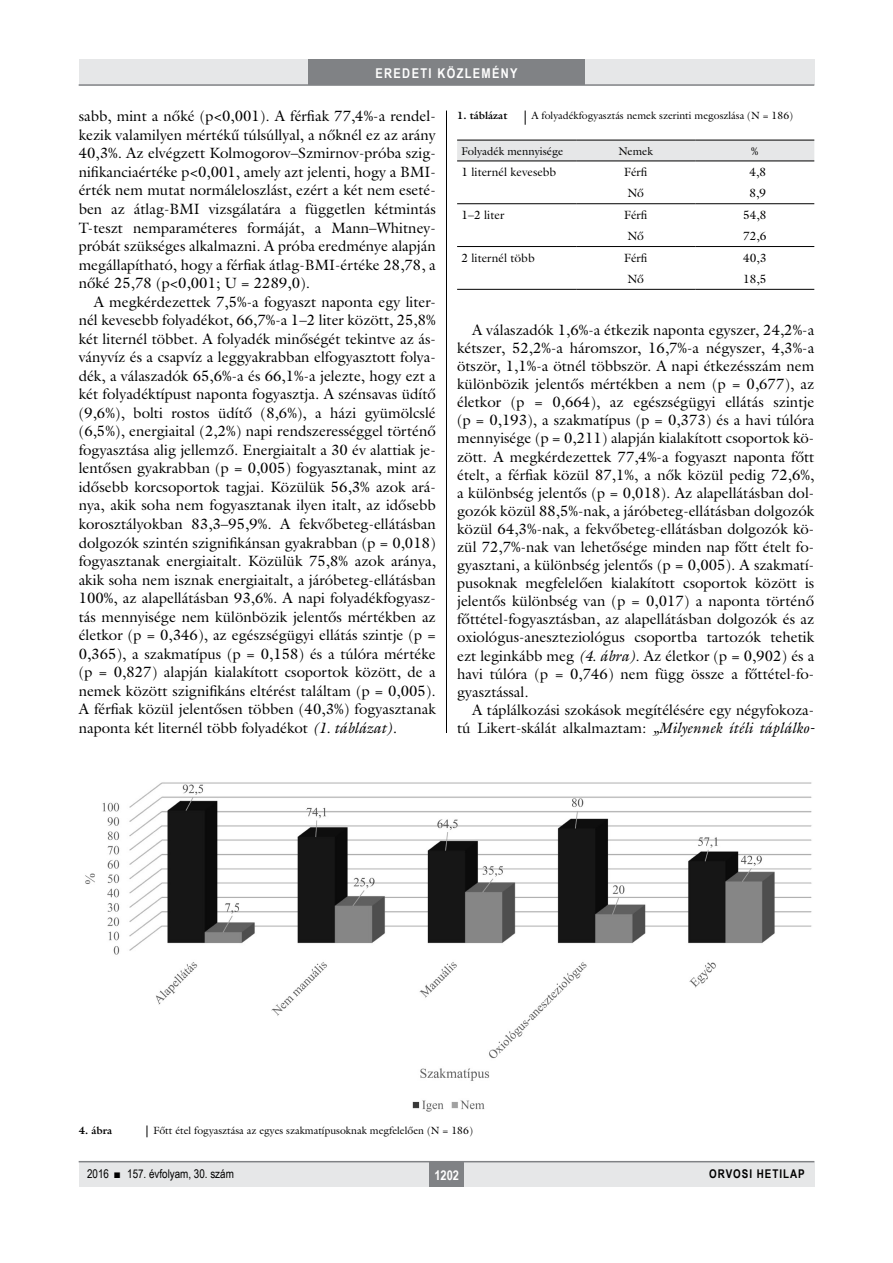
<style>
.page{position:relative;width:893px;height:1263px;background:#fff}
.page>*{position:absolute;margin:0;border:0;box-sizing:border-box;transform-origin:0 0}
.Body_Text{font:15px/18.6px "Galliard Reg";color:#000;text-align:justify}
.Body_tompa{font:15px/18.6px "Galliard Reg";color:#000;text-align:justify}
.t1{font:700 13.5px "Arial Narrow";letter-spacing:.1em;color:#fff}
.tabla{font:12px "Galliard Reg";color:#000}
.t2{font:12px "Arial Narrow";color:#000}
.t3{font:700 12px "Arial Narrow";letter-spacing:.08em;color:#000}
.tablafej{font:11.25px "Galliard Reg";color:#000}
.kepalairas2{font:10.5px "Galliard Reg";color:#000}
.kepalairas1{font:700 10.5px "Galliard Reg";color:#000}
.s1{font-style:italic}
</style>
<div class="page">
<div style="left:79px;top:1161px;width:735px;height:25px;background:#e6e7e8"></div>
<hr style="left:79px;top:1161px;width:735px;height:1px;background:#808285">
<div style="left:430px;top:1161px;width:34px;height:25px;background:#808285"></div>
<div style="left:79px;top:60px;width:735px;height:25px;background:#e6e7e8"></div>
<div style="left:308px;top:60px;width:277px;height:25px;background:#808285"></div>
<hr style="left:79px;top:84px;width:735px;height:2px;background:#808285">
<hr style="left:446px;top:111px;width:1px;height:1026px;background:#000">
<div style="left:78px;top:733px;width:736px;height:392px;background:#fff"></div>
<img style="left:85px;top:782px;width:727px;height:330px">
<svg style="left:525px;top:111px;width:1px;height:14px"></svg>
<div style="left:457px;top:141px;width:357px;height:20px;background:#e6e7e8"></div>
<hr style="left:457px;top:203px;width:119px;height:1px;background:#000">
<hr style="left:457px;top:246px;width:119px;height:1px;background:#000">
<hr style="left:576px;top:140px;width:119px;height:1px;background:#000">
<hr style="left:695px;top:140px;width:119px;height:1px;background:#000">
<hr style="left:576px;top:161px;width:119px;height:1px;background:#000">
<hr style="left:695px;top:161px;width:119px;height:1px;background:#000">
<hr style="left:457px;top:289px;width:119px;height:1px;background:#000">
<hr style="left:576px;top:203px;width:119px;height:1px;background:#000">
<hr style="left:695px;top:203px;width:119px;height:1px;background:#000">
<hr style="left:576px;top:246px;width:119px;height:1px;background:#000">
<hr style="left:695px;top:246px;width:119px;height:1px;background:#000">
<hr style="left:576px;top:289px;width:119px;height:1px;background:#000">
<hr style="left:695px;top:289px;width:119px;height:1px;background:#000">
<hr style="left:457px;top:140px;width:119px;height:1px;background:#000">
<hr style="left:457px;top:161px;width:119px;height:1px;background:#000">
<div style="left:79px;top:1125px;width:736px;height:12px;background:#fff"></div>
<svg style="left:147px;top:1125px;width:1px;height:12px"></svg>
<p class="t1" style="left:375px;top:63px;width:144px">EREDETI KÖZLEMÉNY</p>
<p class="Body_tompa" style="left:79px;top:107px;width:359px">sabb, mint a nőké (p&lt;0,001). A férfiak 77,4%-a rendel&shy;kezik valamilyen mértékű túlsúllyal, a nőknél ez az arány 40,3%. Az elvégzett Kolmogorov–Szmirnov-próba szig&shy;nifikanciaértéke p&lt;0,001, amely azt jelenti, hogy a BMI&shy;érték nem mutat normáleloszlást, ezért a két nem eseté&shy;ben az átlag-BMI vizsgálatára a független kétmintás T-teszt nemparaméteres formáját, a Mann–Whitney&shy;próbát szükséges alkalmazni. A próba eredménye alapján megállapítható, hogy a férfiak átlag-BMI-értéke 28,78, a nőké 25,78 (p&lt;0,001; U = 2289,0).</p>
<p class="Body_Text" style="left:79px;top:292px;width:359px;text-indent:15px">A megkérdezettek 7,5%-a fogyaszt naponta egy liter&shy;nél kevesebb folyadékot, 66,7%-a 1–2 liter között, 25,8% két liternél többet. A folyadék minőségét tekintve az ás&shy;ványvíz és a csapvíz a leggyakrabban elfogyasztott folya&shy;dék, a válaszadók 65,6%-a és 66,1%-a jelezte, hogy ezt a két folyadéktípust naponta fogyasztja. A szénsavas üdítő (9,6%), bolti rostos üdítő (8,6%), a házi gyümölcslé (6,5%), energiaital (2,2%) napi rendszerességgel történő fogyasztása alig jellemző. Energiaitalt a 30 év alattiak je&shy;lentősen gyakrabban (p = 0,005) fogyasztanak, mint az idősebb korcsoportok tagjai. Közülük 56,3% azok ará&shy;nya, akik soha nem fogyasztanak ilyen italt, az idősebb korosztályokban 83,3–95,9%. A fekvőbeteg-ellátásban dolgozók szintén szignifikánsan gyakrabban (p = 0,018) fogyasztanak energiaitalt. Közülük 75,8% azok aránya, akik soha nem isznak energiaitalt, a járóbeteg-ellátásban 100%, az alapellátásban 93,6%. A napi folyadékfogyasz&shy;tás mennyisége nem különbözik jelentős mértékben az életkor (p = 0,346), az egészségügyi ellátás szintje (p = 0,365), a szakmatípus (p = 0,158) és a túlóra mértéke (p = 0,827) alapján kialakított csoportok között, de a nemek között szignifikáns eltérést találtam (p = 0,005).<br>A férfiak közül jelentősen többen (40,3%) fogyasztanak naponta két liternél több folyadékot <span class="s1">(1. táblázat).</span></p>
<p class="kepalairas1" style="left:457px;top:109px;width:52px">1. táblázat</p>
<p class="kepalairas2" style="left:531px;top:109px;width:263px">A folyadékfogyasztás nemek szerinti megoszlása (N = 186)</p>
<p class="tablafej" style="left:461px;top:144px;width:103px">Folyadék mennyisége</p>
<p class="tablafej" style="left:618px;top:144px;width:36px">Nemek</p>
<p class="tablafej" style="left:751px;top:144px;width:9px">%</p>
<p class="tabla" style="left:461px;top:164px;width:96px">1 liternél kevesebb</p>
<p class="tabla" style="left:624px;top:164px;width:25px">Férfi</p>
<p class="tabla" style="left:749px;top:164px;width:18px">4,8</p>
<p class="tabla" style="left:627px;top:186px;width:18px">Nő</p>
<p class="tabla" style="left:749px;top:186px;width:18px">8,9</p>
<p class="tabla" style="left:461px;top:207px;width:44px">1–2 liter</p>
<p class="tabla" style="left:624px;top:207px;width:25px">Férfi</p>
<p class="tabla" style="left:743px;top:207px;width:25px">54,8</p>
<p class="tabla" style="left:627px;top:229px;width:18px">Nő</p>
<p class="tabla" style="left:743px;top:229px;width:25px">72,6</p>
<p class="tabla" style="left:461px;top:250px;width:75px">2 liternél több</p>
<p class="tabla" style="left:624px;top:250px;width:25px">Férfi</p>
<p class="tabla" style="left:743px;top:250px;width:25px">40,3</p>
<p class="tabla" style="left:627px;top:271px;width:18px">Nő</p>
<p class="tabla" style="left:743px;top:271px;width:25px">18,5</p>
<p class="Body_Text" style="left:457px;top:321px;width:359px;line-height:18.1px;text-indent:15px">A válaszadók 1,6%-a étkezik naponta egyszer, 24,2%-a kétszer, 52,2%-a háromszor, 16,7%-a négyszer, 4,3%-a ötször, 1,1%-a ötnél többször. A napi étkezésszám nem különbözik jelentős mértékben a nem (p = 0,677), az életkor (p = 0,664), az egészségügyi ellátás szintje (p = 0,193), a szakmatípus (p = 0,373) és a havi túlóra mennyisége (p = 0,211) alapján kialakított csoportok kö&shy;zött. A megkérdezettek 77,4%-a fogyaszt naponta főtt ételt, a férfiak közül 87,1%, a nők közül pedig 72,6%, a különbség jelentős (p = 0,018). Az alapellátásban dol&shy;gozók közül 88,5%-nak, a járóbeteg-ellátásban dolgozók közül 64,3%-nak, a fekvőbeteg-ellátásban dolgozók kö&shy;zül 72,7%-nak van lehetősége minden nap főtt ételt fo&shy;gyasztani, a különbség jelentős (p = 0,005). A szakmatí&shy;pusoknak megfelelően kialakított csoportok között is jelentős különbség van (p = 0,017) a naponta történő főttétel-fogyasztásban, az alapellátásban dolgozók és az oxiológus-aneszteziológus csoportba tartozók tehetik ezt leginkább meg <span class="s1">(4. ábra)</span>. Az életkor (p = 0,902) és a havi túlóra (p = 0,746) nem függ össze a főttétel-fo&shy;gyasztással.</p>
<p class="Body_Text" style="left:457px;top:700px;width:359px;line-height:18.1px;text-align:right">A táplálkozási szokások megítélésére egy négyfokoza&shy;tú Likert-skálát alkalmaztam: <span class="s1">„Milyennek ítéli táplálko-</span></p>
<p class="kepalairas1" style="left:79px;top:1123px;width:35px">4. ábra</p>
<p class="kepalairas2" style="left:153px;top:1124px;width:321px">Főtt étel fogyasztása az egyes szakmatípusoknak megfelelően (N = 186)</p>
<p class="t2" style="left:87px;top:1165px;width:148px">2016 ■ 157. évfolyam, 30. szám</p>
<p class="t1" style="left:434px;top:1165px;width:26px">1202</p>
<p class="t3" style="left:709px;top:1165px;width:97px">ORVOSI HETILAP</p>
</div>
